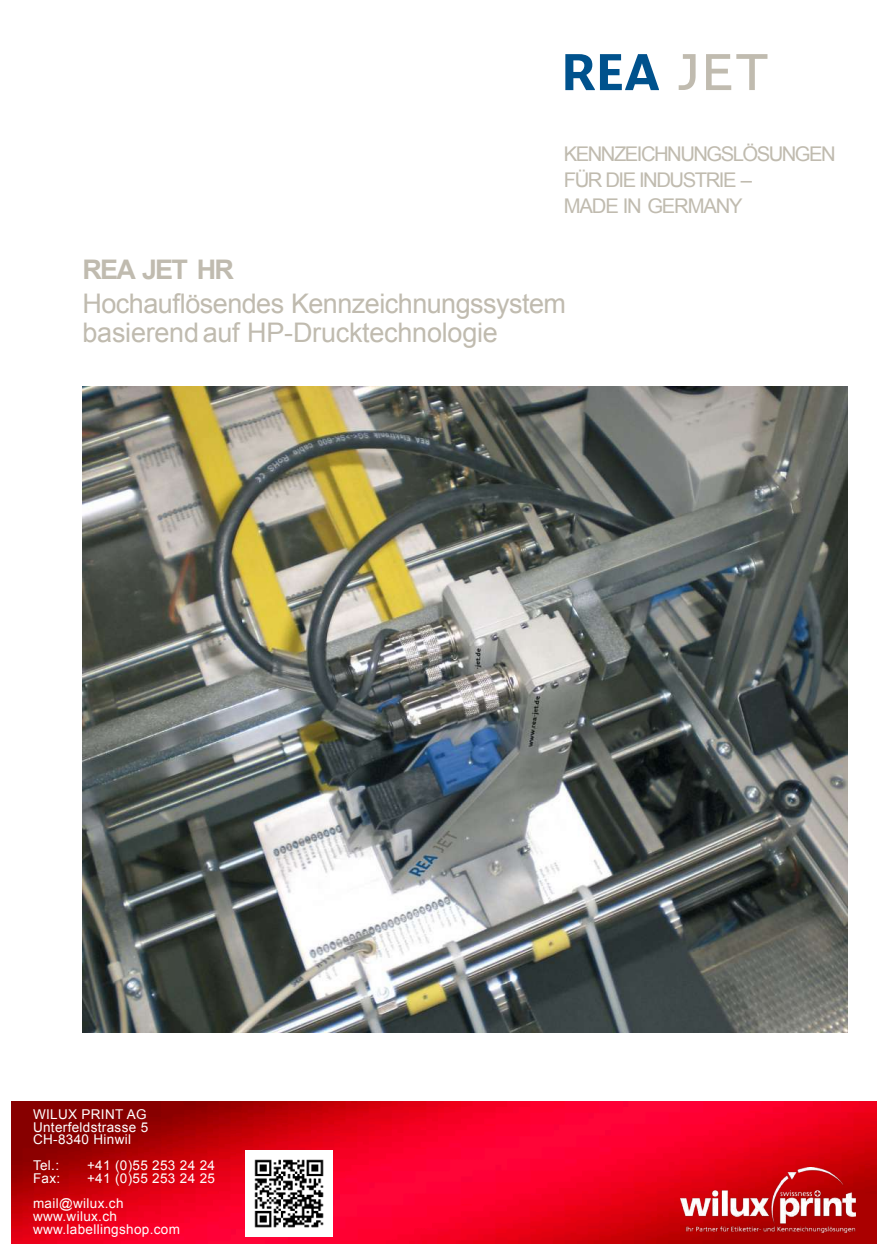
<style>
.page{position:relative;width:888px;height:1258px;background:#fff}
.page>*{position:absolute;margin:0;border:0;box-sizing:border-box;transform-origin:0 0}
.t1{font:27px/29.5px "Arial";letter-spacing:-.02em;color:#c0bbaf}
.t2{font:700 27px "Arial";letter-spacing:-.065em;color:#c0bbaf}
.t3{font:20.25px/26.2px "Arial";letter-spacing:-.07em;color:#c0bbaf}
.t4{font:13.5px/12.8px "Arial";letter-spacing:.025em;color:#fff}
</style>
<div class="page">
<svg style="left:565px;top:54px;width:94px;height:36px"></svg>
<svg style="left:679px;top:54px;width:16px;height:36px"></svg>
<svg style="left:706px;top:54px;width:61px;height:36px"></svg>
<img style="left:83px;top:386px;width:765px;height:646px">
<img style="left:12px;top:1102px;width:864px;height:142px">
<img style="left:680px;top:1167px;width:176px;height:65px">
<img style="left:246px;top:1150px;width:86px;height:87px">
<h2 class="t3" style="left:564px;top:142px;width:273px">KENNZEICHNUNGSLÖSUNGEN<br>FÜR DIE INDUSTRIE –<br>MADE IN GERMANY</h2>
<h1 class="t2" style="left:83px;top:259px;width:153px">REA JET HR</h1>
<h1 class="t1" style="left:83px;top:291px;width:485px">Hochauflösendes Kennzeichnungssystem basierendauf HP-Drucktechnologie</h1>
<p class="t4" style="left:33px;top:1109px;width:117px;text-align:justify">WILUX PRINT AG Unterfeldstrasse 5<br>CH-8340 Hinwil</p>
<p class="t4" style="left:33px;top:1160px;width:28px">Tel.:</p>
<p class="t4" style="left:87px;top:1160px;width:129px">+41 (0)55 253 24 24</p>
<p class="t4" style="left:33px;top:1173px;width:29px">Fax:</p>
<p class="t4" style="left:33px;top:1166px;width:183px;line-height:25.5px;text-indent:54px">+41 (0)55 253 24 25 mail@wilux.ch</p>
<p class="t4" style="left:33px;top:1211px;width:148px">www.wilux.ch www.labellingshop.com</p>
</div>
